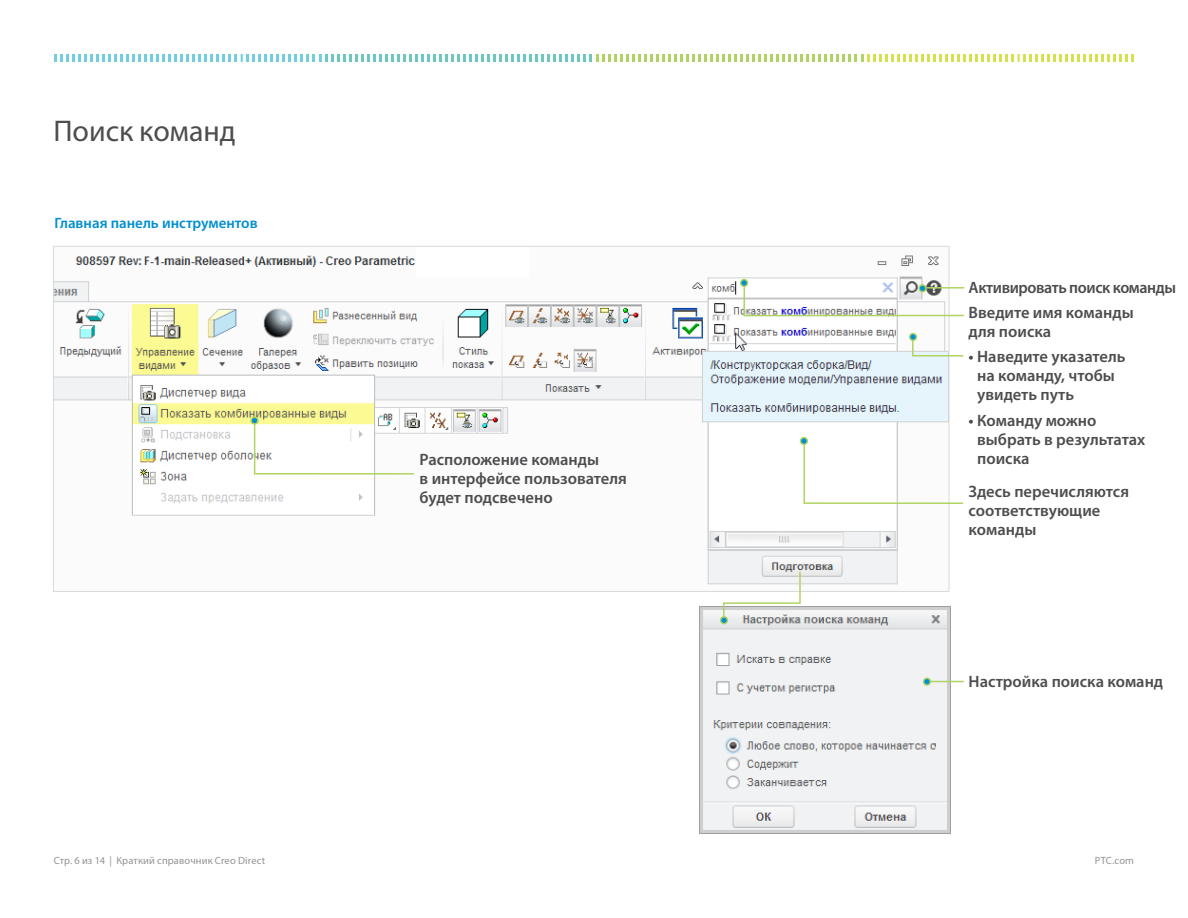
<style>
.page{position:relative;width:1188px;height:918px;background:#fff}
.page>*{position:absolute;margin:0;border:0;box-sizing:border-box;transform-origin:0 0}
.t1{font:30px "Myriad Pro";color:#4d4d4f}
.t2{font:600 16.5px/19px "Myriad Pro";color:#4d4d4f}
.t3{font:600 16.5px/24.3px "Myriad Pro";letter-spacing:-.025em;color:#4d4d4f}
.t4{font:600 15px "Myriad Pro";color:#008fd0}
.t5{font:10.5px "Myriad Pro";letter-spacing:.01em;color:#919396}
</style>
<div class="page">
<svg style="left:54px;top:54px;width:1080px;height:8px"></svg>
<img style="left:55px;top:255px;width:892px;height:330px">
<img style="left:699px;top:607px;width:252px;height:227px">
<div style="left:741px;top:280px;width:7px;height:6px;background:#008fd0;border-radius:50%"></div>
<div style="left:740px;top:279px;width:8px;height:8px;border:2px solid #b0d461;border-radius:50%"></div>
<div style="left:909px;top:333px;width:8px;height:8px;border:2px solid #b0d461;border-radius:50%"></div>
<div style="left:800px;top:437px;width:8px;height:8px;border:2px solid #b0d461;border-radius:50%"></div>
<div style="left:924px;top:678px;width:6px;height:7px;background:#008fd0;border-radius:50%"></div>
<div style="left:923px;top:678px;width:8px;height:8px;border:2px solid #b0d461;border-radius:50%"></div>
<div style="left:721px;top:617px;width:6px;height:7px;background:#008fd0;border-radius:50%"></div>
<div style="left:720px;top:616px;width:8px;height:8px;border:2px solid #b0d461;border-radius:50%"></div>
<svg style="left:801px;top:438px;width:163px;height:67px"></svg>
<img style="left:743px;top:285px;width:222px;height:32px">
<svg style="left:910px;top:334px;width:54px;height:23px"></svg>
<hr style="left:930px;top:681px;width:34px;height:1px;background:#b0d461">
<svg style="left:722px;top:570px;width:79px;height:49px"></svg>
<svg style="left:253px;top:423px;width:162px;height:52px"></svg>
<div style="left:251px;top:417px;width:7px;height:7px;background:#008fd0;border-radius:50%"></div>
<div style="left:250px;top:416px;width:9px;height:9px;border:2px solid #b0d461;border-radius:50%"></div>
<div style="left:919px;top:285px;width:7px;height:7px;background:#008fd0;border-radius:50%"></div>
<div style="left:918px;top:284px;width:9px;height:8px;border:2px solid #b0d461;border-radius:50%"></div>
<h1 class="t1" style="left:53px;top:113px;width:184px">Поиск команд</h1>
<p class="t4" style="left:54px;top:214px;width:205px">Главная панель инструментов</p>
<p class="t2" style="left:420px;top:450px;width:209px">Расположение команды<br>в интерфейсе пользователя будет подсвечено</p>
<p class="t3" style="left:969px;top:275px;width:209px">Активировать поиск команды<br>Введите имя команды</p>
<p class="t2" style="left:969px;top:321px;width:84px">для поиска</p>
<p class="t2" style="left:977px;top:346px;width:150px;text-indent:-9px">• Наведите указатель на команду, чтобы увидеть путь</p>
<p class="t2" style="left:977px;top:410px;width:170px;text-indent:-9px">• Команду можно выбрать в результатах поиска</p>
<p class="t2" style="left:969px;top:481px;width:162px">Здесь перечисляются соответствующие команды</p>
<p class="t2" style="left:969px;top:672px;width:196px">Настройка поиска команд</p>
<p class="t5" style="left:54px;top:854px;width:213px">Стр. 6 из 14 | Краткий справочник Creo Direct</p>
<p class="t5" style="left:1095px;top:854px;width:41px">PTC.com</p>
</div>
